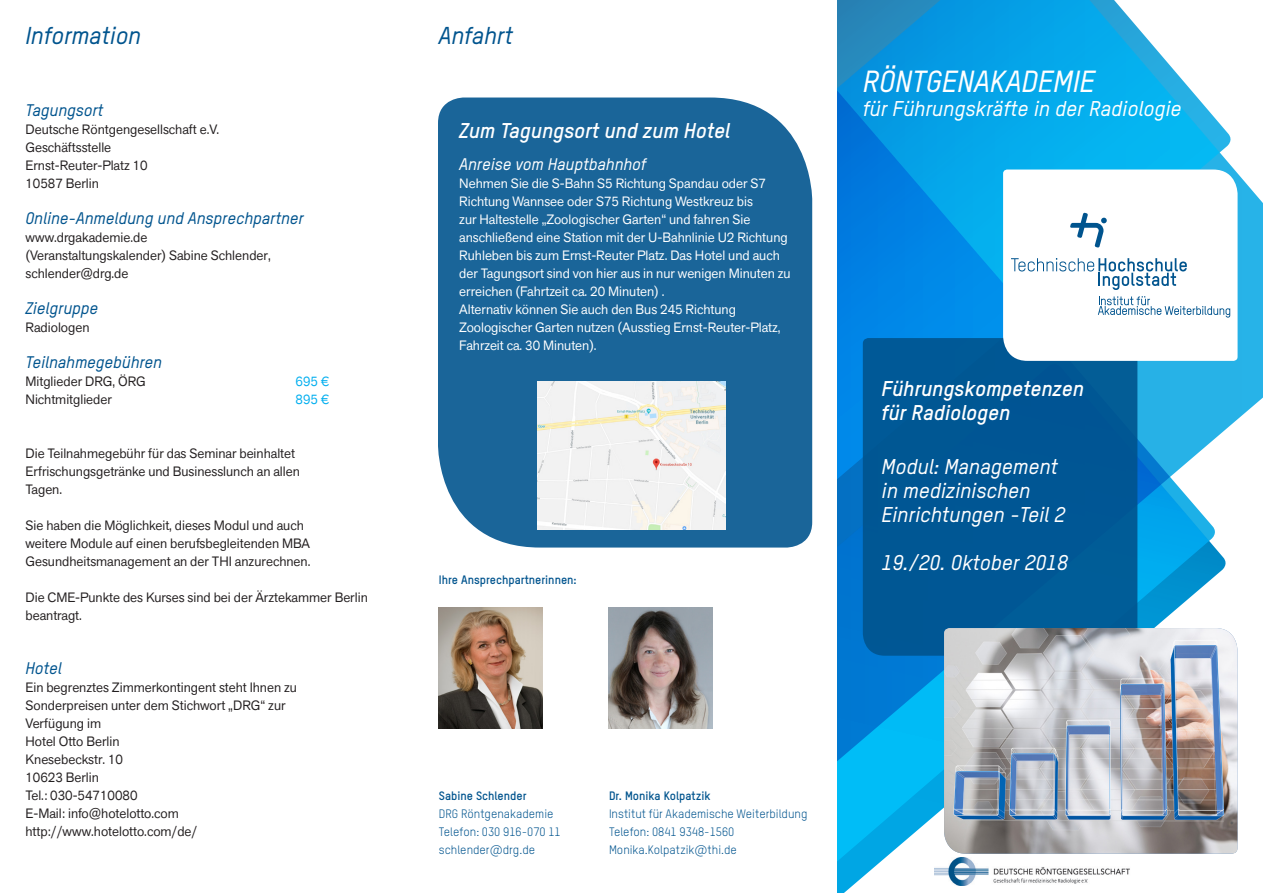
<style>
.page{position:relative;width:1263px;height:893px;background:#fff}
.page>*{position:absolute;margin:0;border:0;box-sizing:border-box;transform-origin:0 0}
.Cover___Schrift_groß{font:italic 500 30px "TSTAR";color:#fff}
.Headline_oben{font:italic 500 24px "TSTAR";color:#00548e}
.Cover___Schrift_klei{font:italic 500 21px/24px "TSTAR";color:#fff}
.Cover___Schrift_klei-2{font:italic 700 21px "TSTAR";color:#fff}
.Headline_im_Text{font:italic 500 16.5px "TSTAR";color:#00548e}
.Headline_im_Text-2{font:italic 500 16.5px "TSTAR";color:#fff}
.Fließtext{font:13.5px/18px "Akzid Grtsk Next";color:#231f20}
.Fließtext-2{font:13.5px/18px "Akzid Grtsk Next";color:#fff}
.Fließtext-3{font:13.5px "Akzid Grtsk Next";color:#00aeef}
.Adresse__Sachdaten{font:12px "TSTAR";color:#00548e}
.Adresse__Sachdaten-2{font:700 12px "TSTAR";color:#00548e}
</style>
<div class="page">
<svg style="left:838px;top:169px;width:425px;height:724px"></svg>
<svg style="left:838px;top:0;width:396px;height:793px;background:#23a6e7"></svg>
<div style="left:863px;top:338px;width:274px;height:318px;background:#005794"></div>
<svg style="left:1003px;top:170px;width:234px;height:191px"></svg>
<img style="left:944px;top:628px;width:293px;height:226px">
<img style="left:439px;top:608px;width:104px;height:120px">
<img style="left:608px;top:608px;width:104px;height:120px">
<img style="left:935px;top:858px;width:226px;height:27px">
<div style="left:438px;top:98px;width:374px;height:450px;background:#1a6599"></div>
<img style="left:538px;top:382px;width:187px;height:148px">
<p class="Headline_oben" style="left:26px;top:21px;width:117px">Information</p>
<p class="Headline_oben" style="left:438px;top:21px;width:76px">Anfahrt</p>
<p class="Headline_im_Text" style="left:26px;top:100px;width:79px">Tagungsort</p>
<p class="Fließtext" style="left:26px;top:120px;width:195px">Deutsche Röntgengesellschaft e.V.</p>
<p class="Fließtext" style="left:26px;top:138px;width:87px">Geschäftsstelle</p>
<p class="Fließtext" style="left:26px;top:156px;width:124px">Ernst-Reuter-Platz 10</p>
<p class="Fließtext" style="left:26px;top:174px;width:75px">10587 Berlin</p>
<p class="Headline_im_Text" style="left:26px;top:208px;width:280px">Online-Anmeldung und Ansprechpartner</p>
<p class="Fließtext" style="left:26px;top:228px;width:123px">www.drgakademie.de</p>
<p class="Fließtext" style="left:26px;top:246px;width:247px">(Veranstaltungskalender) Sabine Schlender,</p>
<p class="Fließtext" style="left:26px;top:264px;width:105px">schlender@drg.de</p>
<p class="Headline_im_Text" style="left:26px;top:298px;width:74px">Zielgruppe</p>
<p class="Fließtext" style="left:26px;top:318px;width:66px">Radiologen</p>
<p class="Headline_im_Text" style="left:26px;top:352px;width:138px">Teilnahmegebühren</p>
<p class="Fließtext" style="left:26px;top:372px;width:122px">Mitglieder DRG, ÖRG</p>
<p class="Fließtext-3" style="left:296px;top:372px;width:36px">695 €</p>
<p class="Fließtext" style="left:26px;top:390px;width:88px">Nichtmitglieder</p>
<p class="Fließtext-3" style="left:296px;top:390px;width:36px">895 €</p>
<p class="Fließtext" style="left:26px;top:444px;width:271px">Die Teilnahmegebühr für das Seminar beinhaltet</p>
<p class="Fließtext" style="left:26px;top:462px;width:276px">Erfrischungsgetränke und Businesslunch an allen</p>
<p class="Fließtext" style="left:26px;top:480px;width:38px">Tagen.</p>
<p class="Fließtext" style="left:26px;top:516px;width:280px">Sie haben die Möglichkeit, dieses Modul und auch</p>
<p class="Fließtext" style="left:26px;top:534px;width:286px">weitere Module auf einen berufsbegleitenden MBA</p>
<p class="Fließtext" style="left:26px;top:552px;width:286px">Gesundheitsmanagement an der THI anzurechnen.</p>
<p class="Fließtext" style="left:26px;top:588px;width:344px">Die CME-Punkte des Kurses sind bei der Ärztekammer Berlin beantragt.</p>
<p class="Headline_im_Text" style="left:26px;top:658px;width:38px">Hotel</p>
<p class="Fließtext" style="left:26px;top:678px;width:273px">Ein begrenztes Zimmerkontingent steht Ihnen zu</p>
<p class="Fließtext" style="left:26px;top:696px;width:262px">Sonderpreisen unter dem Stichwort „DRG“ zur</p>
<p class="Fließtext" style="left:26px;top:714px;width:77px">Verfügung im</p>
<p class="Fließtext" style="left:26px;top:732px;width:95px">Hotel Otto Berlin</p>
<p class="Fließtext" style="left:26px;top:750px;width:99px">Knesebeckstr. 10</p>
<p class="Fließtext" style="left:26px;top:768px;width:75px">10623 Berlin</p>
<p class="Fließtext" style="left:26px;top:786px;width:113px">Tel.: 030-54710080</p>
<p class="Fließtext" style="left:26px;top:804px;width:155px">E-Mail: info@hotelotto.com</p>
<p class="Fließtext" style="left:26px;top:822px;width:173px">http://www.hotelotto.com/de/</p>
<p class="Cover___Schrift_klei-2" style="left:459px;top:117px;width:272px">Zum Tagungsort und zum Hotel</p>
<p class="Headline_im_Text-2" style="left:459px;top:154px;width:188px">Anreise vom Hauptbahnhof</p>
<p class="Fließtext-2" style="left:459px;top:174px;width:333px">Nehmen Sie die S-Bahn S5 Richtung Spandau oder S7<br>Richtung Wannsee oder S75 Richtung Westkreuz bis<br>zur Haltestelle „Zoologischer Garten“ und fahren Sie anschließend eine Station mit der U-Bahnlinie U2 Richtung Ruhleben bis zum Ernst-Reuter Platz. Das Hotel und auch der Tagungsort sind von hier aus in nur wenigen Minuten zu erreichen (Fahrtzeit ca. 20 Minuten) .</p>
<p class="Fließtext-2" style="left:459px;top:300px;width:323px">Alternativ können Sie auch den Bus 245 Richtung<br>Zoologischer Garten nutzen (Ausstieg Ernst-Reuter-Platz,<br>Fahrzeit ca. 30 Minuten).</p>
<p class="Adresse__Sachdaten-2" style="left:439px;top:572px;width:139px">Ihre Ansprechpartnerinnen:</p>
<p class="Adresse__Sachdaten-2" style="left:439px;top:788px;width:89px">Sabine Schlender</p>
<p class="Adresse__Sachdaten" style="left:439px;top:806px;width:116px">DRG Röntgenakademie</p>
<p class="Adresse__Sachdaten" style="left:439px;top:824px;width:123px">Telefon: 030 916-070 11</p>
<p class="Adresse__Sachdaten" style="left:439px;top:842px;width:98px">schlender@drg.de</p>
<p class="Adresse__Sachdaten-2" style="left:609px;top:788px;width:103px">Dr. Monika Kolpatzik</p>
<p class="Adresse__Sachdaten" style="left:609px;top:806px;width:200px">Institut für Akademische Weiterbildung</p>
<p class="Adresse__Sachdaten" style="left:609px;top:824px;width:127px">Telefon: 0841 9348-1560</p>
<p class="Adresse__Sachdaten" style="left:609px;top:842px;width:129px">Monika.Kolpatzik@thi.de</p>
<p class="Cover___Schrift_groß" style="left:863px;top:63px;width:233px">RÖNTGENAKADEMIE</p>
<p class="Cover___Schrift_klei" style="left:863px;top:96px;width:320px">für Führungskräfte in der Radiologie</p>
<p class="Cover___Schrift_klei-2" style="left:882px;top:375px;width:204px">Führungskompetenzen</p>
<p class="Cover___Schrift_klei-2" style="left:882px;top:399px;width:130px">für Radiologen</p>
<p class="Cover___Schrift_klei" style="left:882px;top:454px;width:185px">Modul: Management in medizinischen<br>Einrichtungen -Teil 2</p>
<p class="Cover___Schrift_klei" style="left:882px;top:550px;width:188px">19./20. Oktober 2018</p>
</div>
